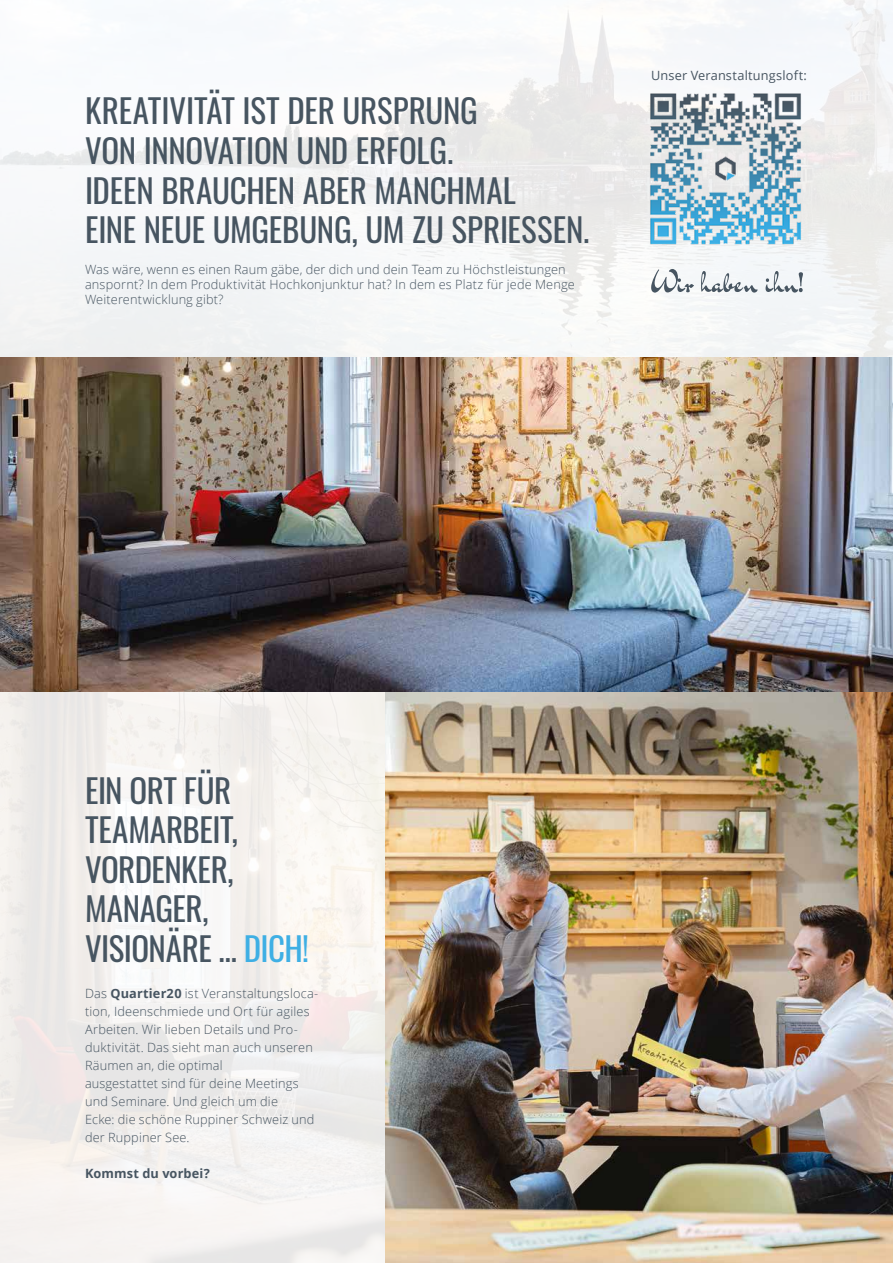
<style>
.page{position:relative;width:893px;height:1263px;background:#fff}
.page>*{position:absolute;margin:0;border:0;box-sizing:border-box;transform-origin:0 0}
.t1{font:33px/39.6px "Oswald";letter-spacing:-.01em;color:#475561}
.t2{font:300 12.75px/18px "Open Sans";letter-spacing:.01em;color:#475561}
.t3{font:12.75px "Open Sans";letter-spacing:.01em;color:#475561}
.t4{font:700 12.75px "Open Sans";letter-spacing:.01em;color:#475561}
.s1{color:#3eafe4}
.s2{font-weight:700}
</style>
<div class="page">
<img style="left:0;top:356px;width:893px;height:907px">
<svg style="left:0;top:693px;width:386px;height:570px;fill:#f5f2ef"></svg>
<svg style="left:0;top:0;width:893px;height:356px;fill:#f6f7f9"></svg>
<img style="left:643px;top:86px;width:165px;height:165px">
<svg style="left:651px;top:269px;width:152px;height:24px"></svg>
<h1 class="t1" style="left:85px;top:88px;width:506px">KREATIVITÄT IST DER URSPRUNG<br>VON INNOVATION UND ERFOLG.<br>IDEEN BRAUCHEN ABER MANCHMAL<br>EINE NEUE UMGEBUNG, UM ZU SPRIESSEN.</h1>
<p class="t2" style="left:85px;top:261px;width:491px;line-height:15.3px">Was wäre, wenn es einen Raum gäbe, der dich und dein Team zu Höchstleistungen anspornt? In dem Produktivität Hochkonjunktur hat? In dem es Platz für jede Menge<br>Weiterentwicklung gibt?</p>
<p class="t3" style="left:651px;top:67px;width:157px">Unser Veranstaltungsloft:</p>
<h1 class="t1" style="left:85px;top:767px;width:225px">EIN ORT FÜR<br>TEAMARBEIT,<br>VORDENKER,<br>MANAGER,<br>VISIONÄRE … <span class="s1">DICH!</span></h1>
<p class="t2" style="left:85px;top:984px;width:235px">Das <span class="s2">Quartier20</span> ist Veranstaltungsloca&shy;tion, Ideenschmiede und Ort für agiles Arbeiten. Wir lieben Details und Pro&shy;duktivität. Das sieht man auch unseren Räumen an, die optimal<br>ausgestattet sind für deine Meetings und Seminare. Und gleich um die<br>Ecke: die schöne Ruppiner Schweiz und der Ruppiner See.</p>
<p class="t4" style="left:85px;top:1164px;width:126px">Kommst du vorbei?</p>
</div>
